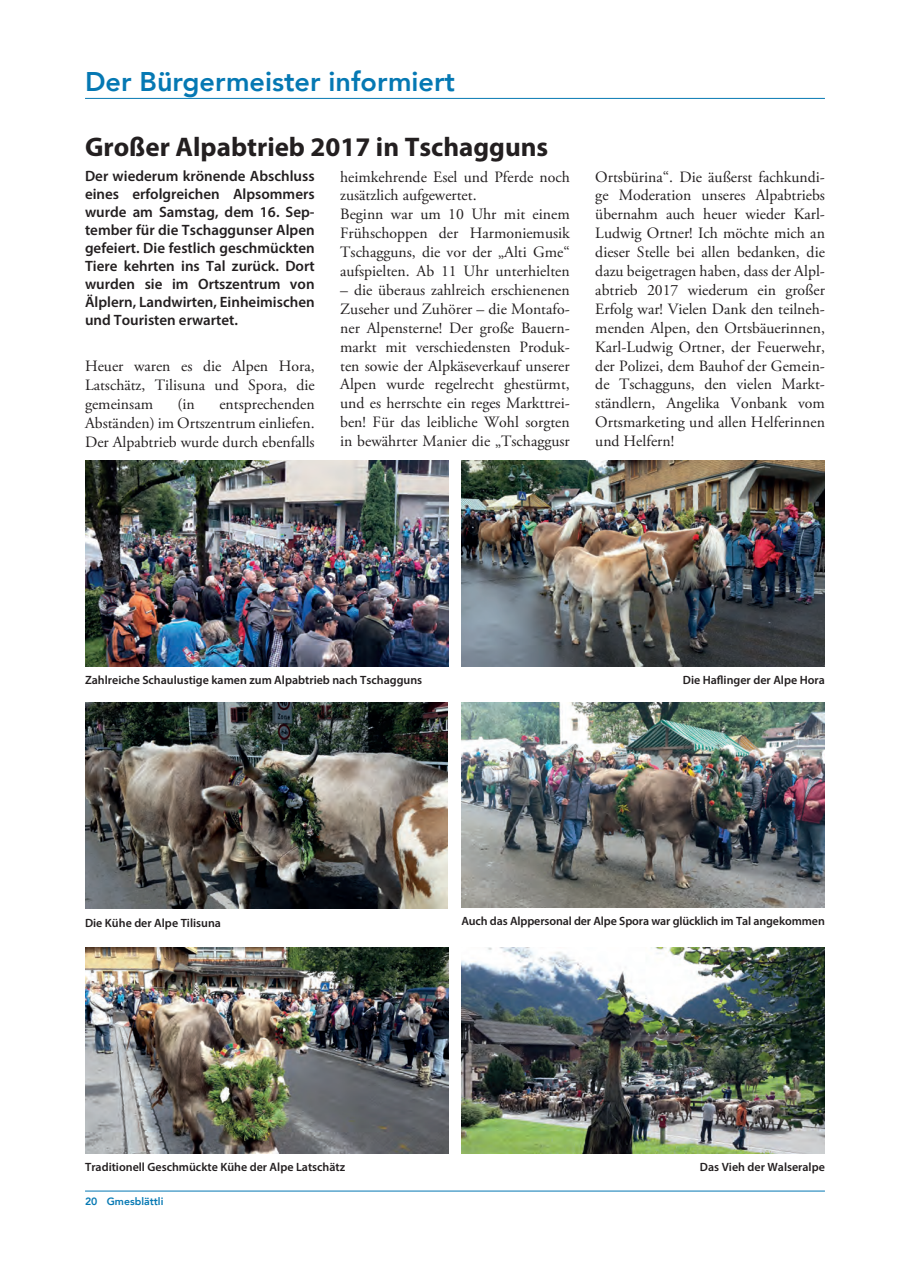
<style>
.page{position:relative;width:910px;height:1280px;background:#fff}
.page>*{position:absolute;margin:0;border:0;box-sizing:border-box;transform-origin:0 0}
.t1{font:700 27px "Myriad Pro";color:#231f20}
.Laufender_Text{font:800 27px "Avenir";color:#0578b3}
.Laufender_Text-2{font:15.75px/18.9px "Adobe Garamond Pro";color:#231f20;text-align:justify}
.Laufender_Text-3{font:600 15px/18px "Myriad Pro";color:#231f20;text-align:justify}
.Laufender_Text-4{font:600 12px "Myriad Pro";color:#231f20}
.t2{font:800 10.5px "Avenir";color:#0578b3}
</style>
<div class="page">
<hr style="left:85px;top:98px;width:740px;height:1px;background:#0578b3">
<hr style="left:85px;top:1191px;width:740px;height:1px;background:#0578b3">
<img style="left:461px;top:460px;width:364px;height:206px">
<img style="left:85px;top:947px;width:364px;height:206px">
<img style="left:85px;top:703px;width:363px;height:206px">
<img style="left:85px;top:460px;width:364px;height:206px">
<img style="left:461px;top:703px;width:364px;height:204px">
<img style="left:461px;top:947px;width:364px;height:206px">
<p class="Laufender_Text" style="left:85px;top:60px;width:371px">Der Bürgermeister informiert</p>
<p class="t1" style="left:85px;top:130px;width:465px">Großer Alpabtrieb 2017 in Tschagguns</p>
<p class="Laufender_Text-3" style="left:85px;top:167px;width:231px">Der wiederum krönende Abschluss eines erfolgreichen Alpsommers wurde am Samstag, dem 16. Sep&shy;tember für die Tschaggunser Alpen gefeiert. Die festlich geschmückten Tiere kehrten ins Tal zurück. Dort wurden sie im Ortszentrum von Älplern, Landwirten, Einheimischen und Touristen erwartet.</p>
<p class="Laufender_Text-2" style="left:85px;top:357px;width:231px">Heuer waren es die Alpen Hora, Latschätz, Tilisuna und Spora, die gemeinsam</p>
<p class="Laufender_Text-2" style="left:85px;top:395px;width:231px;text-indent:134px">entsprechenden Abständen) im Ortszentrum einliefen.<br>Der Alpabtrieb wurde durch ebenfalls</p>
<p class="Laufender_Text-2" style="left:178px;top:395px;width:19px">(in</p>
<p class="Laufender_Text-2" style="left:340px;top:168px;width:231px">heimkehrende Esel und Pferde noch zusätzlich aufgewertet.</p>
<p class="Laufender_Text-2" style="left:340px;top:205px;width:231px">Beginn war um 10 Uhr mit einem Frühschoppen der Harmoniemusik Tschagguns, die vor der „Alti Gme“ aufspielten. Ab 11 Uhr unterhielten</p>
<p class="Laufender_Text-2" style="left:340px;top:281px;width:231px">– die überaus zahlreich erschienenen Zuseher und Zuhörer – die Montafo&shy;ner Alpensterne! Der große Bauern&shy;markt mit verschiedensten Produk&shy;ten sowie der Alpkäseverkauf unserer Alpen wurde regelrecht ghestürmt, und es herrschte ein reges Markttrei&shy;ben! Für das leibliche Wohl sorgten in bewährter Manier die „Tschaggusr</p>
<p class="Laufender_Text-2" style="left:595px;top:168px;width:231px">Ortsbürina“. Die äußerst fachkundi&shy;ge Moderation unseres Alpabtriebs übernahm auch heuer wieder Karl-Ludwig Ortner! Ich möchte mich an dieser Stelle bei allen bedanken, die dazu beigetragen haben, dass der Alpl&shy;abtrieb 2017 wiederum ein großer Erfolg war! Vielen Dank den teilneh&shy;menden Alpen, den Ortsbäuerinnen, Karl-Ludwig Ortner, der Feuerwehr, der Polizei, dem Bauhof der Gemein&shy;de Tschagguns, den vielen Markt&shy;ständlern, Angelika Vonbank vom Ortsmarketing und allen Helferinnen und Helfern!</p>
<p class="Laufender_Text-4" style="left:85px;top:672px;width:339px">Zahlreiche Schaulustige kamen zum Alpabtrieb nach Tschagguns</p>
<p class="Laufender_Text-4" style="left:683px;top:672px;width:144px">Die Haflinger der Alpe Hora</p>
<p class="Laufender_Text-4" style="left:85px;top:915px;width:137px">Die Kühe der Alpe Tilisuna</p>
<p class="Laufender_Text-4" style="left:85px;top:1159px;width:262px">Traditionell Geschmückte Kühe der Alpe Latschätz</p>
<p class="t2" style="left:85px;top:1193px;width:80px">20 Gmesblättli</p>
<p class="Laufender_Text-4" style="left:461px;top:913px;width:365px">Auch das Alppersonal der Alpe Spora war glücklich im Tal angekommen</p>
<p class="Laufender_Text-4" style="left:700px;top:1159px;width:126px">Das Vieh der Walseralpe</p>
</div>
